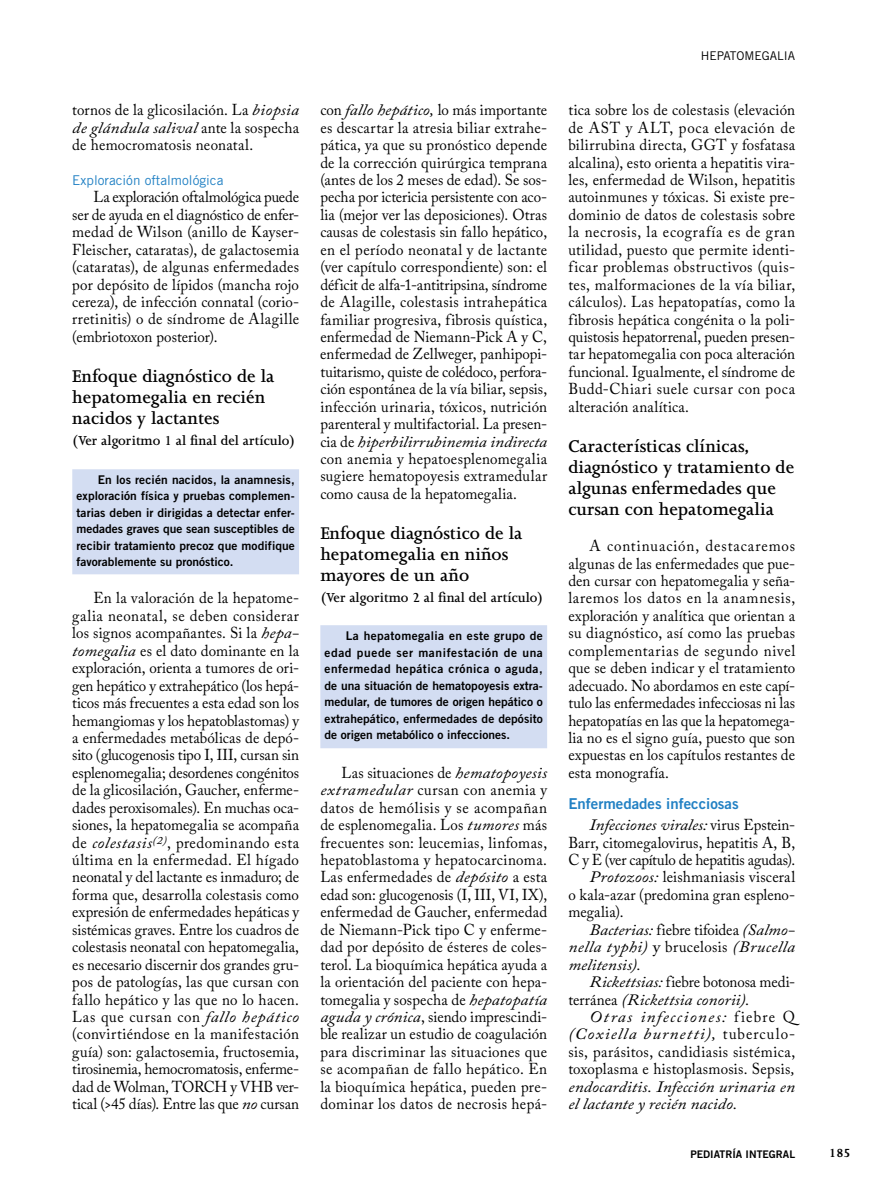
<style>
.page{position:relative;width:893px;height:1191px;background:#fff}
.page>*{position:absolute;margin:0;border:0;box-sizing:border-box;transform-origin:0 0}
.t1{font:600 19.5px/21px "Joanna MT Std";color:#000}
.t2{font:15.75px/17.4px "Adobe Caslon Pro";letter-spacing:.015em;color:#000;text-align:justify;scale:.95 1}
.t3{font:italic 15.75px "Adobe Caslon Pro";letter-spacing:.005em;color:#000;scale:1.1 1}
.t4{font:15.75px "Adobe Caslon Pro";letter-spacing:-.015em;color:#000;scale:.95 1}
.t5{font:italic 15.75px "Adobe Caslon Pro";letter-spacing:.025em;color:#000;scale:1.1 1}
.t6{font:15.75px "Adobe Caslon Pro";letter-spacing:-.01em;color:#000;scale:.95 1}
.t7{font:italic 15.75px "Adobe Caslon Pro";letter-spacing:.065em;color:#000;scale:1.1 1}
.t8{font:italic 15.75px "Adobe Caslon Pro";letter-spacing:.075em;color:#000;scale:1.1 1}
.t9{font:600 15px "Joanna MT Std";color:#000}
.t10{font:15px "Trade Gothic Bold Two";color:#2281c4}
.t11{font:13.5px "Trade Gothic";color:#2281c4}
.t12{font:700 13.5px "Joanna MT Std";color:#000}
.t13{font:12px/16.5px "Trade Gothic Bold Two";color:#000;text-align:justify}
.t14{font:12px "Trade Gothic";color:#000}
.t15{font:10.5px "Trade Gothic Bold Two";color:#000}
.s1{font-style:italic}
.s2{font-style:normal}
</style>
<div class="page">
<div style="left:72px;top:469px;width:227px;height:105px;background:#d3ddf2"></div>
<div style="left:320px;top:625px;width:227px;height:123px;background:#d3ddf2"></div>
<p class="t2" style="left:72px;top:101px;width:240px">tornos de la glicosilación. La <span class="s1">biopsia de glándula salival</span> ante la sospecha de hemocromatosis neonatal.</p>
<p class="t11" style="left:72px;top:172px;width:153px">Exploración oftalmológica</p>
<p class="t2" style="left:72px;top:188px;width:240px;text-indent:21px">La exploración oftalmológica puede ser de ayuda en el diagnóstico de enfer&shy;medad de Wilson (anillo de Kayser-Fleischer, cataratas), de galactosemia (cataratas), de algunas enfermedades por depósito de lípidos (mancha rojo cereza), de infección connatal (corio&shy;rretinitis) o de síndrome de Alagille (embriotoxon posterior).</p>
<p class="t1" style="left:72px;top:366px;width:204px">Enfoque diagnóstico de la hepatomegalia en recién nacidos y lactantes</p>
<p class="t9" style="left:72px;top:432px;width:225px">(Ver algoritmo 1 al final del artículo)</p>
<p class="t13" style="left:77px;top:471px;width:220px;text-indent:21px">En los recién nacidos, la anamnesis, exploración física y pruebas complemen&shy;tarias deben ir dirigidas a detectar enfer&shy;medades graves que sean susceptibles de recibir tratamiento precoz que modifique favorablemente su pronóstico.</p>
<p class="t2" style="left:72px;top:589px;width:240px;text-indent:21px">En la valoración de la hepatome&shy;galia neonatal, se deben considerar los signos acompañantes. Si la <span class="s1">hepa&shy;tomegalia</span> es el dato dominante en la exploración, orienta a tumores de ori&shy;gen hepático y extrahepático (los hepá&shy;ticos más frecuentes a esta edad son los hemangiomas y los hepatoblastomas) y a enfermedades metabólicas de depó&shy;sito (glucogenosis tipo I, III, cursan sin esplenomegalia; desordenes congénitos de la glicosilación, Gaucher, enferme&shy;dades peroxisomales). En muchas oca&shy;siones, la hepatomegalia se acompaña de <span class="s1">colestasis</span><sup>(2)</sup>, predominando esta última en la enfermedad. El hígado neonatal y del lactante es inmaduro; de forma que, desarrolla colestasis como expresión de enfermedades hepáticas y sistémicas graves. Entre los cuadros de colestasis neonatal con hepatomegalia, es necesario discernir dos grandes gru&shy;pos de patologías, las que cursan con fallo hepático y las que no lo hacen.<br>Las que cursan con <span class="s1">fallo hepático </span>(convirtiéndose en la manifestación guía) son: galactosemia, fructosemia, tirosinemia, hemocromatosis, enferme&shy;dad de Wolman, TORCH y VHB ver&shy;tical (&gt;45 días). Entre las que <span class="s1">no</span> cursan</p>
<p class="t2" style="left:320px;top:101px;width:240px">con <span class="s1">fallo hepático,</span> lo más importante es descartar la atresia biliar extrahe&shy;pática, ya que su pronóstico depende de la corrección quirúrgica temprana (antes de los 2 meses de edad). Se sos&shy;pecha por ictericia persistente con aco&shy;lia (mejor ver las deposiciones). Otras causas de colestasis sin fallo hepático, en el período neonatal y de lactante (ver capítulo correspondiente) son: el déficit de alfa-1-antitripsina, síndrome de Alagille, colestasis intrahepática familiar progresiva, fibrosis quística, enfermedad de Niemann-Pick A y C, enfermedad de Zellweger, panhipopi&shy;tuitarismo, quiste de colédoco, perfora&shy;ción espontánea de la vía biliar, sepsis, infección urinaria, tóxicos, nutrición parenteral y multifactorial. La presen&shy;cia de <span class="s1">hiperbilirrubinemia indirecta </span>con anemia y hepatoesplenomegalia sugiere hematopoyesis extramedular como causa de la hepatomegalia.</p>
<p class="t1" style="left:320px;top:523px;width:204px">Enfoque diagnóstico de la hepatomegalia en niños mayores de un año</p>
<p class="t9" style="left:320px;top:589px;width:225px">(Ver algoritmo 2 al final del artículo)</p>
<p class="t13" style="left:325px;top:627px;width:220px;text-indent:21px">La hepatomegalia en este grupo de edad puede ser manifestación de una enfermedad hepática crónica o aguda, de una situación de hematopoyesis extra&shy;medular, de tumores de origen hepático o extrahepático, enfermedades de depósito de origen metabólico o infecciones.</p>
<p class="t2" style="left:320px;top:763px;width:240px;text-indent:21px">Las situaciones de <span class="s1">hematopoyesis extramedular</span> cursan con anemia y datos de hemólisis y se acompañan de esplenomegalia. Los <span class="s1">tumores</span> más frecuentes son: leucemias, linfomas, hepatoblastoma y hepatocarcinoma.<br>Las enfermedades de <span class="s1">depósito</span> a esta edad son: glucogenosis (I, III, VI, IX), enfermedad de Gaucher, enfermedad de Niemann-Pick tipo C y enferme&shy;dad por depósito de ésteres de coles&shy;terol. La bioquímica hepática ayuda a la orientación del paciente con hepa&shy;tomegalia y sospecha de <span class="s1">hepatopatía aguda y crónica</span>, siendo imprescindi&shy;ble realizar un estudio de coagulación para discriminar las situaciones que se acompañan de fallo hepático. En la bioquímica hepática, pueden pre&shy;dominar los datos de necrosis hepá-</p>
<p class="t14" style="left:701px;top:49px;width:96px">Hepatomegalia</p>
<p class="t2" style="left:568px;top:101px;width:240px">tica sobre los de colestasis (elevación de AST y ALT, poca elevación de bilirrubina directa, GGT y fosfatasa alcalina), esto orienta a hepatitis vira&shy;les, enfermedad de Wilson, hepatitis autoinmunes y tóxicas. Si existe pre&shy;dominio de datos de colestasis sobre la necrosis, la ecografía es de gran utilidad, puesto que permite identi&shy;ficar problemas obstructivos (quis&shy;tes, malformaciones de la vía biliar, cálculos). Las hepatopatías, como la fibrosis hepática congénita o la poli&shy;quistosis hepatorrenal, pueden presen&shy;tar hepatomegalia con poca alteración funcional. Igualmente, el síndrome de Budd-Chiari suele cursar con poca alteración analítica.</p>
<p class="t1" style="left:568px;top:435px;width:227px">Características clínicas, diagnóstico y tratamiento de algunas enfermedades que cursan con hepatomegalia</p>
<p class="t2" style="left:568px;top:537px;width:240px;text-indent:21px">A continuación, destacaremos algunas de las enfermedades que pue&shy;den cursar con hepatomegalia y seña&shy;laremos los datos en la anamnesis, exploración y analítica que orientan a su diagnóstico, así como las pruebas complementarias de segundo nivel que se deben indicar y el tratamiento adecuado. No abordamos en este capí&shy;tulo las enfermedades infecciosas ni las hepatopatías en las que la hepatomega&shy;lia no es el signo guía, puesto que son expuestas en los capítulos restantes de esta monografía.</p>
<p class="t10" style="left:568px;top:794px;width:172px">Enfermedades infecciosas</p>
<p class="t3" style="left:590px;top:815px;width:188px">Infecciones virales: <span class="s2">virus Epstein-</span></p>
<p class="t2" style="left:568px;top:833px;width:240px">Barr, citomegalovirus, hepatitis A, B,</p>
<p class="t4" style="left:568px;top:850px;width:240px">C y E (ver capítulo de hepatitis agudas).</p>
<p class="t2" style="left:590px;top:868px;width:218px"><span class="s1">Protozoos:</span> leishmaniasis visceral</p>
<p class="t2" style="left:568px;top:885px;width:240px">o kala-azar (predomina gran espleno-</p>
<p class="t2" style="left:568px;top:903px;width:60px">megalia).</p>
<p class="t3" style="left:590px;top:920px;width:188px">Bacterias: <span class="s2">fiebre tifoidea</span> (Salmo-</p>
<p class="t5" style="left:568px;top:937px;width:208px">nella typhi) <span class="s2">y brucelosis</span> (Brucella</p>
<p class="t3" style="left:568px;top:955px;width:68px">melitensis).</p>
<p class="t6" style="left:590px;top:972px;width:218px"><span class="s1">Rickettsias:</span> fiebre botonosa medi-</p>
<p class="t3" style="left:568px;top:989px;width:166px"><span class="s2">terránea</span> (Rickettsia conorii).</p>
<p class="t8" style="left:590px;top:1007px;width:188px">Otras infecciones: <span class="s2">fiebre Q</span></p>
<p class="t7" style="left:568px;top:1024px;width:208px">(Coxiella burnetti), <span class="s2">tuberculo-</span></p>
<p class="t2" style="left:568px;top:1042px;width:240px">sis, parásitos, candidiasis sistémica,</p>
<p class="t2" style="left:568px;top:1060px;width:240px">toxoplasma e histoplasmosis. Sepsis<span class="s1">,</span></p>
<p class="t3" style="left:568px;top:1077px;width:208px">endocarditis. Infección urinaria en</p>
<p class="t3" style="left:568px;top:1094px;width:155px">el lactante y recién nacido.</p>
<p class="t15" style="left:690px;top:1148px;width:106px">PEDIATRÍA INTEGRAL</p>
<p class="t12" style="left:829px;top:1146px;width:23px">185</p>
</div>
